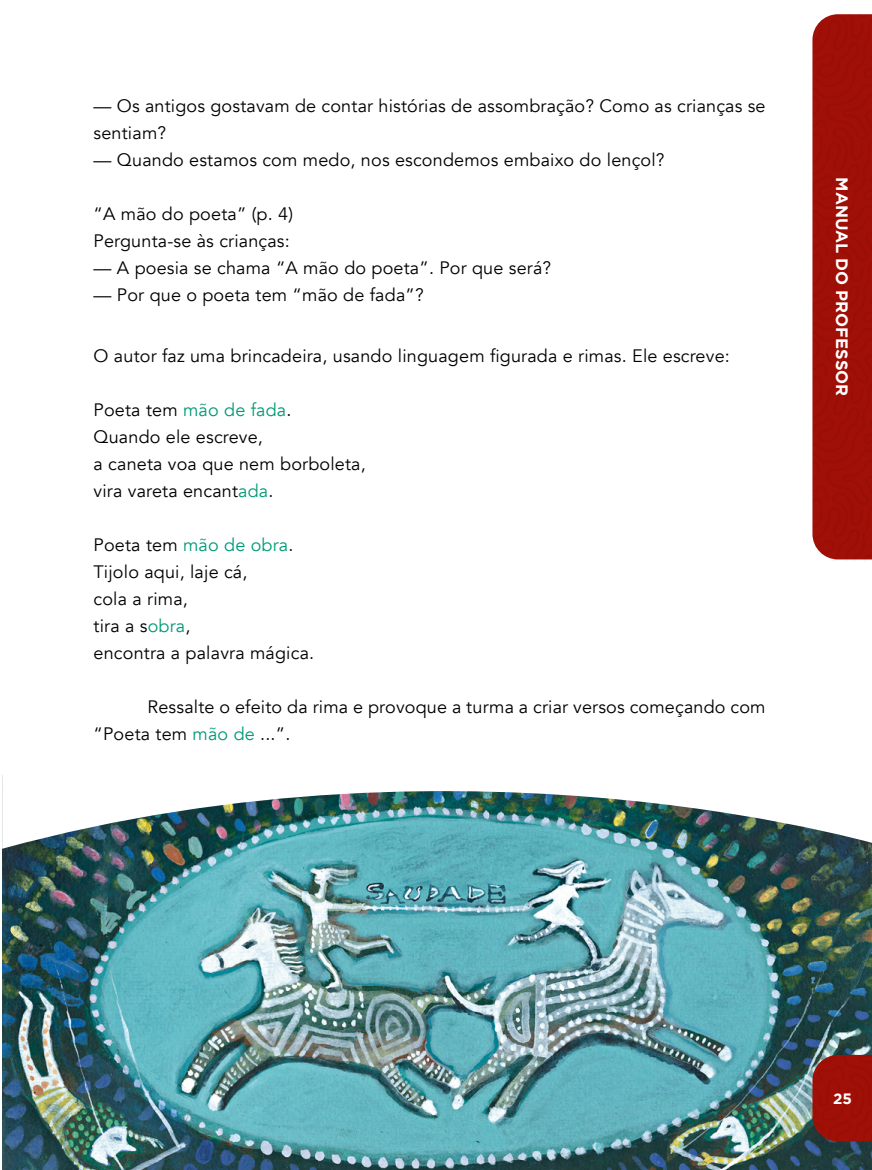
<style>
.page{position:relative;width:872px;height:1170px;background:#fff}
.page>*{position:absolute;margin:0;border:0;box-sizing:border-box;transform-origin:0 0}
.t1{font:18px/27px "Avenir";letter-spacing:.01em;color:#000}
.t2{font:700 16.5px "Gotham";color:#fff}
.t3{font:700 15px "Gotham";color:#fff}
.s1{color:#009b79}
</style>
<div class="page">
<img style="left:2px;top:848px;width:870px;height:321px">
<img style="left:2px;top:775px;width:870px;height:73px">
<div style="left:812px;top:14px;width:60px;height:547px;background:#a11007"></div>
<div style="left:812px;top:1054px;width:60px;height:87px;background:#a11007"></div>
<p class="t1" style="left:94px;top:92px;width:673px">— Os antigos gostavam de contar histórias de assombração? Como as crianças se sentiam?</p>
<p class="t1" style="left:94px;top:146px;width:572px">— Quando estamos com medo, nos escondemos embaixo do lençol?</p>
<p class="t1" style="left:94px;top:200px;width:201px">“A mão do poeta” (p. 4)<br>Pergunta-se às crianças:</p>
<p class="t1" style="left:94px;top:254px;width:459px">— A poesia se chama “A mão do poeta”. Por que será?</p>
<p class="t1" style="left:94px;top:281px;width:332px">— Por que o poeta tem “mão de fada”?</p>
<p class="t1" style="left:94px;top:342px;width:638px">O autor faz uma brincadeira, usando linguagem figurada e rimas. Ele escreve:</p>
<p class="t1" style="left:94px;top:396px;width:274px">Poeta tem <span class="s1">mão de fada</span>.<br>Quando ele escreve,<br>a caneta voa que nem borboleta, vira vareta encant<span class="s1">ada</span>.</p>
<p class="t1" style="left:94px;top:531px;width:222px">Poeta tem <span class="s1">mão de obra</span>.<br>Tijolo aqui, laje cá,<br>cola a rima,<br>tira a s<span class="s1">obra</span>,<br>encontra a palavra mágica.</p>
<p class="t1" style="left:94px;top:693px;width:673px;text-indent:54px">Ressalte o efeito da rima e provoque a turma a criar versos começando com “Poeta tem <span class="s1">mão de</span> ...”.</p>
<p class="t2" style="left:851px;top:177px;width:220px;rotate:90deg">MANUAL DO PROFESSOR</p>
<p class="t3" style="left:833px;top:1089px;width:20px">25</p>
</div>
